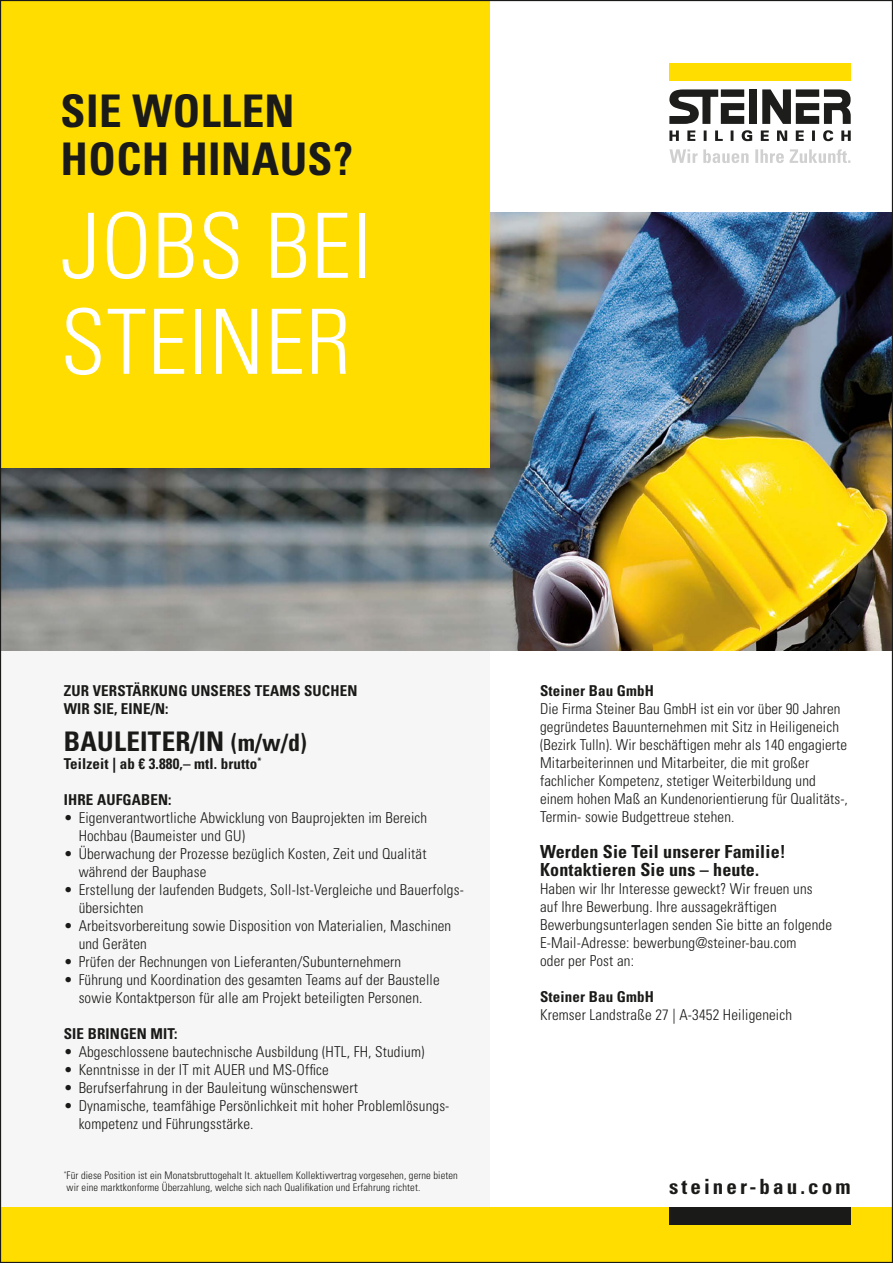
<style>
.page{position:relative;width:893px;height:1263px;background:#fff}
.page>*{position:absolute;margin:0;border:0;box-sizing:border-box;transform-origin:0 0}
.t1{font:300 condensed 90px/96px "Univers LT Std";letter-spacing:.01em;color:#fff}
.t2{font:700 condensed 45px/48px "Univers LT Std";letter-spacing:.01em;color:#1a1a18}
.t3{font:700 condensed 27px "Univers LT Std";letter-spacing:.01em;color:#1a1a18}
.t4{font:700 condensed 21px "Univers LT Std";letter-spacing:.15em;color:#1a1a18}
.t5{font:700 condensed 18px "Univers LT Std";letter-spacing:.01em;color:#1a1a18}
.t6{font:300 condensed 15px/18px "Univers LT Std";letter-spacing:.01em;color:#1a1a18}
.t7{font:700 condensed 15px/18.8px "Univers LT Std";letter-spacing:.01em;color:#1a1a18}
.t8{font:300 condensed 10.5px/12px "Univers LT Std";letter-spacing:.01em;color:#1a1a18}
.s1{font-size:24px}
</style>
<div class="page">
<div style="left:0;top:532px;width:489px;height:688px;background:#f6f6f6"></div>
<img style="left:2px;top:213px;width:889px;height:438px">
<div style="left:0;top:0;width:489px;height:468px;background:#fd0"></div>
<div style="left:669px;top:64px;width:182px;height:17px;background:#fd0"></div>
<div style="left:749px;top:89px;width:8px;height:35px;background:#1d1d1b"></div>
<svg style="left:762px;top:89px;width:89px;height:35px"></svg>
<svg style="left:669px;top:89px;width:75px;height:35px"></svg>
<svg style="left:669px;top:130px;width:182px;height:11px"></svg>
<svg style="left:669px;top:149px;width:181px;height:14px"></svg>
<div style="left:0;top:1208px;width:893px;height:55px;background:#fd0"></div>
<div style="left:669px;top:1208px;width:181px;height:17px;background:#1a1a18"></div>
<p class="t2" style="left:61px;top:87px;width:294px">SIE WOLLEN<br>HOCH HINAUS?</p>
<p class="t1" style="left:61px;top:198px;width:313px">JOBS BEI<br>STEINER</p>
<p class="t7" style="left:64px;top:681px;width:295px">ZUR VERSTÄRKUNG UNSERES TEAMS SUCHEN<br>WIR SIE, EINE/N:</p>
<p class="t3" style="left:64px;top:724px;width:245px">BAULEITER/IN <span class="s1">(m/w/d)</span></p>
<p class="t7" style="left:64px;top:754px;width:199px">Teilzeit | ab € 3.880,– mtl. brutto<sup>*</sup></p>
<p class="t7" style="left:64px;top:790px;width:109px">IHRE AUFGABEN:</p>
<p class="t6" style="left:79px;top:808px;width:350px;text-indent:-15px">• Eigenverantwortliche Abwicklung von Bauprojekten im Bereich<br>Hochbau (Baumeister und GU)</p>
<p class="t6" style="left:79px;top:844px;width:349px;text-indent:-15px">• Überwachung der Prozesse bezüglich Kosten, Zeit und Qualität während der Bauphase</p>
<p class="t6" style="left:79px;top:880px;width:387px;text-indent:-15px">• Erstellung der laufenden Budgets, Soll-Ist-Vergleiche und Bauerfolgs&shy;übersichten</p>
<p class="t6" style="left:79px;top:916px;width:374px;text-indent:-15px">• Arbeitsvorbereitung sowie Disposition von Materialien, Maschinen und Geräten</p>
<p class="t6" style="left:64px;top:952px;width:339px">• Prüfen der Rechnungen von Lieferanten/Subunternehmern</p>
<p class="t6" style="left:64px;top:970px;width:377px;text-align:center">• Führung und Koordination des gesamten Teams auf der Baustelle sowie Kontaktperson für alle am Projekt beteiligten Personen.</p>
<p class="t7" style="left:64px;top:1024px;width:115px">SIE BRINGEN MIT:</p>
<p class="t6" style="left:64px;top:1042px;width:362px">• Abgeschlossene bautechnische Ausbildung (HTL, FH, Studium)</p>
<p class="t6" style="left:64px;top:1060px;width:267px">• Kenntnisse in der IT mit AUER und MS-Office</p>
<p class="t6" style="left:64px;top:1078px;width:296px">• Berufserfahrung in der Bauleitung wünschenswert</p>
<p class="t6" style="left:79px;top:1096px;width:371px;text-indent:-15px">• Dynamische, teamfähige Persönlichkeit mit hoher Problemlösungs&shy;kompetenz und Führungsstärke.</p>
<p class="t8" style="left:64px;top:1170px;width:396px"><sup>*</sup>Für diese Position ist ein Monatsbruttogehalt lt. aktuellem Kollektivvertrag vorgesehen, gerne bieten wir eine marktkonforme Überzahlung, welche sich nach Qualifikation und Erfahrung richtet.</p>
<p class="t7" style="left:540px;top:681px;width:115px">Steiner Bau GmbH</p>
<p class="t6" style="left:540px;top:699px;width:309px">Die Firma Steiner Bau GmbH ist ein vor über 90 Jahren gegründetes Bauunternehmen mit Sitz in Heiligeneich (Bezirk Tulln). Wir beschäftigen mehr als 140 engagierte Mitarbeiterinnen und Mitarbeiter, die mit großer fachlicher Kompetenz, stetiger Weiterbildung und einem hohen Maß an Kundenorientierung für Qualitäts-, Termin- sowie Budgettreue stehen.</p>
<p class="t5" style="left:540px;top:840px;width:247px">Werden Sie Teil unserer Familie!</p>
<p class="t5" style="left:540px;top:858px;width:221px">Kontaktieren Sie uns – heute.</p>
<p class="t6" style="left:540px;top:879px;width:294px">Haben wir Ihr Interesse geweckt? Wir freuen uns auf Ihre Bewerbung. Ihre aussagekräftigen Bewerbungsunterlagen senden Sie bitte an folgende E-Mail-Adresse: bewerbung@steiner-bau.com<br>oder per Post an:</p>
<p class="t7" style="left:540px;top:987px;width:115px">Steiner Bau GmbH</p>
<p class="t6" style="left:540px;top:1005px;width:254px">Kremser Landstraße 27 | A-3452 Heiligeneich</p>
<p class="t4" style="left:669px;top:1174px;width:183px">steiner-bau.com</p>
</div>
